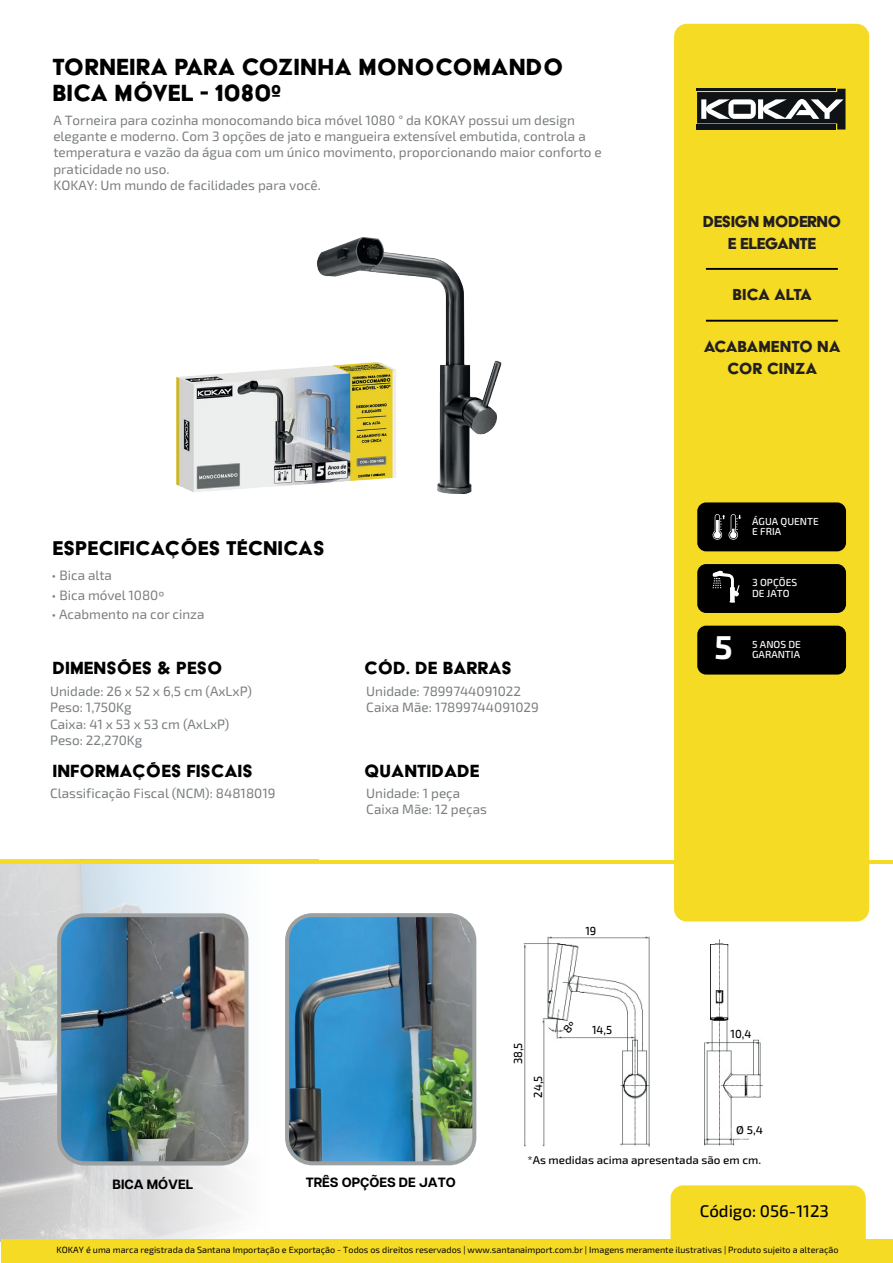
<style>
.page{position:relative;width:893px;height:1263px;background:#fff}
.page>*{position:absolute;margin:0;border:0;box-sizing:border-box;transform-origin:0 0}
.t1{font:700 33px "Exo 2";color:#fff}
.t2{font:27px/25.5px "Acier BAT Text Solid";letter-spacing:.005em;color:#000001}
.t3{font:22.95px "Acier BAT Text Solid";color:#000001}
.t4{font:20.4px "Acier BAT Text Solid";color:#000001}
.t5{font:18.45px/22px "Acier BAT Text Solid";letter-spacing:-.03em;color:#231f20;text-align:center}
.t6{font:18.45px/22px "Acier BAT Text Solid";color:#231f20;text-align:center}
.t7{font:18.45px "Acier BAT Text Solid";letter-spacing:-.01em;color:#231f20}
.t8{font:500 16.95px "Exo 2";color:#000001}
.t9{font:13.5px/16.2px "Exo 2";color:#7b7e7f}
.t10{font:13.5px/16.5px "Exo 2";color:#797d7f}
.t11{font:700 13.5px "Articulat CF";color:#000001}
.t12{font:500 11.7px "Exo 2";color:#000001;scale:.96 1}
.t13{font:500 11.25px "Exo 2";color:#000001;scale:1.04 1}
.t14{font:500 10.2px/10.6px "Exo 2";color:#fff}
.t15{font:9px "Exo 2";color:#000001}
</style>
<div class="page">
<svg style="left:0;top:862px;width:323px;height:380px"></svg>
<div style="left:671px;top:1185px;width:195px;height:54px;background:#f6db24"></div>
<div style="left:674px;top:24px;width:195px;height:897px;background:#f6db24;border-radius:13px"></div>
<hr style="left:1px;top:860px;width:892px;height:3px;background:#f6db24">
<svg style="left:697px;top:89px;width:148px;height:41px;background:#50514b"></svg>
<div style="left:1px;top:1239px;width:892px;height:23px;background:#f6db24"></div>
<div style="left:697px;top:502px;width:149px;height:49px;background:#000001;border-radius:9px"></div>
<svg style="left:712px;top:514px;width:29px;height:26px"></svg>
<div style="left:697px;top:626px;width:149px;height:48px;background:#000001;border-radius:9px"></div>
<div style="left:697px;top:564px;width:149px;height:49px;background:#000001;border-radius:9px"></div>
<svg style="left:712px;top:571px;width:28px;height:32px"></svg>
<hr style="left:706px;top:268px;width:132px;height:2px;background:#000001">
<hr style="left:706px;top:320px;width:132px;height:2px;background:#000001">
<img style="left:317px;top:237px;width:185px;height:257px">
<img style="left:176px;top:341px;width:241px;height:153px">
<div style="left:285px;top:913px;width:191px;height:252px;background:#9da0a1;border-radius:27px"></div>
<div style="left:57px;top:913px;width:191px;height:252px;background:#9da0a1;border-radius:27px"></div>
<img style="left:289px;top:917px;width:183px;height:244px">
<img style="left:61px;top:917px;width:183px;height:244px">
<img style="left:523px;top:936px;width:240px;height:211px">
<svg style="left:563px;top:1021px;width:11px;height:12px"></svg>
<h2 class="t2" style="left:52px;top:54px;width:512px">TORNEIRA PARA COZINHA MONOCOMANDO<br>BICA MÓVEL - 1080º</h2>
<p class="t9" style="left:53px;top:112px;width:550px">A Torneira para cozinha monocomando bica móvel 1080 ° da KOKAY possui um design elegante e moderno. Com 3 opções de jato e mangueira extensível embutida, controla a temperatura e vazão da água com um único movimento, proporcionando maior conforto e praticidade no uso.<br>KOKAY: Um mundo de facilidades para você.</p>
<h3 class="t3" style="left:52px;top:536px;width:274px">ESPECIFICAÇÕES TÉCNICAS</h3>
<p class="t9" style="left:51px;top:567px;width:62px">• Bica alta</p>
<p class="t9" style="left:51px;top:587px;width:114px">• Bica móvel 1080º</p>
<p class="t9" style="left:51px;top:606px;width:155px">• Acabmento na cor cinza</p>
<h3 class="t4" style="left:52px;top:657px;width:172px">DIMENSÕES &amp; PESO</h3>
<p class="t10" style="left:50px;top:683px;width:203px">Unidade: 26 x 52 x 6,5 cm (AxLxP)<br>Peso: 1,750Kg<br>Caixa: 41 x 53 x 53 cm (AxLxP)<br>Peso: 22,270Kg</p>
<p class="t10" style="left:50px;top:785px;width:227px">Classificação Fiscal (NCM): 84818019</p>
<h3 class="t4" style="left:52px;top:760px;width:202px">INFORMAÇÕES FISCAIS</h3>
<h3 class="t4" style="left:364px;top:657px;width:149px">CÓD. DE BARRAS</h3>
<p class="t10" style="left:366px;top:683px;width:174px">Unidade: 7899744091022<br>Caixa Mãe: 17899744091029</p>
<h3 class="t4" style="left:364px;top:760px;width:117px">QUANTIDADE</h3>
<p class="t10" style="left:366px;top:785px;width:122px">Unidade: 1 peça<br>Caixa Mãe: 12 peças</p>
<p class="t12" style="left:511px;top:1064px;width:24px;rotate:-90deg">38,5</p>
<p class="t12" style="left:531px;top:1097px;width:24px;rotate:-90deg">24,5</p>
<p class="t12" style="left:585px;top:924px;width:13px">19</p>
<p class="t12" style="left:592px;top:1022px;width:22px">14,5</p>
<h3 class="t5" style="left:703px;top:211px;width:140px">DESIGN MODERNO<br>E ELEGANTE</h3>
<h3 class="t7" style="left:732px;top:285px;width:81px">BICA ALTA</h3>
<h3 class="t6" style="left:704px;top:335px;width:138px">ACABAMENTO NA<br>COR CINZA</h3>
<p class="t14" style="left:752px;top:516px;width:68px">ÁGUA QUENTE<br>E FRIA</p>
<h1 class="t1" style="left:714px;top:628px;width:20px">5</h1>
<p class="t14" style="left:752px;top:578px;width:47px">3 OPÇÕES<br>DE JATO</p>
<p class="t14" style="left:752px;top:639px;width:50px">5 ANOS DE</p>
<p class="t14" style="left:752px;top:650px;width:49px">GARANTIA</p>
<p class="t12" style="left:730px;top:1027px;width:23px">10,4</p>
<p class="t13" style="left:736px;top:1123px;width:27px">Ø 5,4</p>
<p class="t11" style="left:113px;top:1174px;width:82px">BICA MÓVEL</p>
<p class="t11" style="left:306px;top:1172px;width:152px">TRÊS OPÇÕES DE JATO</p>
<p class="t13" style="left:527px;top:1154px;width:226px">*As medidas acima apresentada são em cm.</p>
<p class="t8" style="left:700px;top:1201px;width:131px">Código: 056-1123</p>
<p class="t15" style="left:57px;top:1245px;width:783px">KOKAY é uma marca registrada da Santana Importação e Exportação - Todos os direitos reservados | www.santanaimport.com.br | Imagens meramente ilustrativas | Produto sujeito a alteração</p>
</div>
